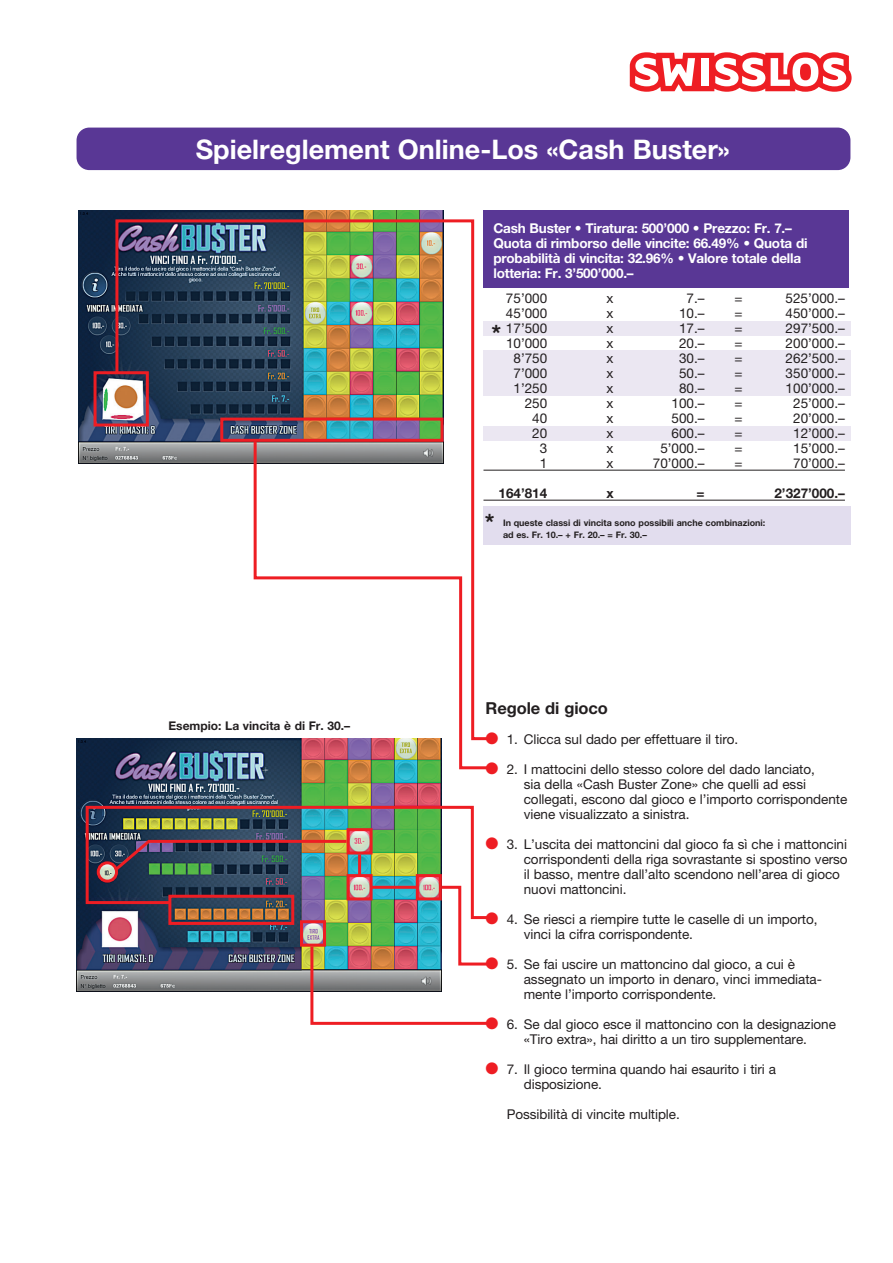
<style>
.page{position:relative;width:893px;height:1263px;background:#fff}
.page>*{position:absolute;margin:0;border:0;box-sizing:border-box;transform-origin:0 0}
.t1{font:700 27px "Helvetica Neue CE";color:#fff}
.t2{font:700 24px "Helvetica Neue CE";color:#231f20}
.t3{font:700 16.5px "Helvetica Neue CE";letter-spacing:-.005em;color:#231f20}
.t4{font:13.5px/15px "Helvetica Neue CE";letter-spacing:-.005em;color:#231f20}
.t5{font:700 13.5px/15px "Helvetica Neue CE";letter-spacing:-.015em;color:#fff}
.t6{font:700 13.5px "Helvetica Neue CE";color:#231f20}
.t7{font:700 12px "Helvetica Neue CE";color:#231f20}
.t8{font:700 9px/12px "Helvetica Neue CE";color:#231f20}
.s1{color:#ee1d23}
</style>
<div class="page">
<div style="left:483px;top:426px;width:367px;height:14px;background:#ebe7f2"></div>
<div style="left:483px;top:350px;width:367px;height:45px;background:#ebe7f2"></div>
<div style="left:483px;top:321px;width:367px;height:14px;background:#ebe7f2"></div>
<img style="left:78px;top:210px;width:365px;height:253px">
<img style="left:77px;top:738px;width:364px;height:253px">
<div style="left:77px;top:128px;width:773px;height:42px;background:#593795;border-radius:13px"></div>
<svg style="left:630px;top:52px;width:222px;height:40px"></svg>
<hr style="left:483px;top:470px;width:362px;height:1px;background:#231f20">
<hr style="left:483px;top:500px;width:362px;height:1px;background:#231f20">
<div style="left:483px;top:210px;width:366px;height:78px;background:#593795"></div>
<div style="left:483px;top:506px;width:367px;height:38px;background:#e2ddee"></div>
<img style="left:114px;top:218px;width:381px;height:524px">
<div style="left:220px;top:418px;width:223px;height:24px;border:3px solid #ee1d23"></div>
<svg style="left:252px;top:438px;width:243px;height:333px"></svg>
<div style="left:300px;top:920px;width:26px;height:26px;border:3px solid #ee1d23"></div>
<div style="left:168px;top:895px;width:126px;height:30px;border:3px solid #ee1d23"></div>
<div style="left:94px;top:371px;width:55px;height:55px;border:3px solid #ee1d23"></div>
<img style="left:84px;top:804px;width:390px;height:116px">
<div style="left:416px;top:874px;width:26px;height:26px;border:3px solid #ee1d23"></div>
<hr style="left:358px;top:854px;width:3px;height:21px;background:#ee1d23">
<svg style="left:309px;top:884px;width:183px;height:141px"></svg>
<div style="left:97px;top:861px;width:21px;height:22px;border:3px solid #ee1d23;border-radius:50%"></div>
<svg style="left:111px;top:838px;width:239px;height:36px;background:#545657"></svg>
<h1 class="t1" style="left:196px;top:133px;width:536px">Spielreglement Online-Los «Cash Buster»</h1>
<p class="t7" style="left:168px;top:718px;width:183px">Esempio: La vincita è di Fr. 30.–</p>
<p class="t5" style="left:493px;top:221px;width:316px">Cash Buster • Tiratura: 500’000 • Prezzo: Fr. 7.– Quota di rimborso delle vincite: 66.49% • Quota di probabilità di vincita: 32.96% • Valore totale della lotteria: Fr. 3’500’000.–</p>
<p class="t4" style="left:506px;top:290px;width:43px">75’000</p>
<p class="t4" style="left:606px;top:290px;width:8px">x</p>
<p class="t4" style="left:687px;top:290px;width:20px">7.–</p>
<p class="t4" style="left:735px;top:290px;width:10px">=</p>
<p class="t4" style="left:786px;top:290px;width:61px">525’000.–</p>
<p class="t4" style="left:506px;top:305px;width:43px">45’000</p>
<p class="t4" style="left:606px;top:305px;width:8px">x</p>
<p class="t4" style="left:679px;top:305px;width:27px">10.–</p>
<p class="t4" style="left:735px;top:305px;width:10px">=</p>
<p class="t4" style="left:786px;top:305px;width:61px">450’000.–</p>
<p class="t4" style="left:506px;top:320px;width:43px">17’500</p>
<p class="t4" style="left:606px;top:320px;width:8px">x</p>
<p class="t4" style="left:679px;top:320px;width:27px">17.–</p>
<p class="t4" style="left:735px;top:320px;width:10px">=</p>
<p class="t4" style="left:786px;top:320px;width:61px">297’500.–</p>
<p class="t4" style="left:506px;top:335px;width:43px">10’000</p>
<p class="t4" style="left:606px;top:335px;width:8px">x</p>
<p class="t4" style="left:679px;top:335px;width:27px">20.–</p>
<p class="t4" style="left:735px;top:335px;width:10px">=</p>
<p class="t4" style="left:786px;top:335px;width:61px">200’000.–</p>
<p class="t4" style="left:513px;top:350px;width:35px">8’750</p>
<p class="t4" style="left:606px;top:350px;width:8px">x</p>
<p class="t4" style="left:679px;top:350px;width:27px">30.–</p>
<p class="t4" style="left:735px;top:350px;width:10px">=</p>
<p class="t4" style="left:786px;top:350px;width:61px">262’500.–</p>
<p class="t4" style="left:513px;top:365px;width:35px">7’000</p>
<p class="t4" style="left:606px;top:365px;width:8px">x</p>
<p class="t4" style="left:679px;top:365px;width:27px">50.–</p>
<p class="t4" style="left:735px;top:365px;width:10px">=</p>
<p class="t4" style="left:786px;top:365px;width:61px">350’000.–</p>
<p class="t4" style="left:513px;top:380px;width:35px">1’250</p>
<p class="t4" style="left:606px;top:380px;width:8px">x</p>
<p class="t4" style="left:679px;top:380px;width:27px">80.–</p>
<p class="t4" style="left:735px;top:380px;width:10px">=</p>
<p class="t4" style="left:786px;top:380px;width:61px">100’000.–</p>
<p class="t4" style="left:525px;top:395px;width:24px">250</p>
<p class="t4" style="left:606px;top:395px;width:8px">x</p>
<p class="t4" style="left:672px;top:395px;width:35px">100.–</p>
<p class="t4" style="left:735px;top:395px;width:10px">=</p>
<p class="t4" style="left:793px;top:395px;width:53px">25’000.–</p>
<p class="t4" style="left:532px;top:410px;width:17px">40</p>
<p class="t4" style="left:606px;top:410px;width:8px">x</p>
<p class="t4" style="left:672px;top:410px;width:35px">500.–</p>
<p class="t4" style="left:735px;top:410px;width:10px">=</p>
<p class="t4" style="left:793px;top:410px;width:53px">20’000.–</p>
<p class="t4" style="left:532px;top:425px;width:17px">20</p>
<p class="t4" style="left:606px;top:425px;width:8px">x</p>
<p class="t4" style="left:672px;top:425px;width:35px">600.–</p>
<p class="t4" style="left:735px;top:425px;width:10px">=</p>
<p class="t4" style="left:793px;top:425px;width:53px">12’000.–</p>
<p class="t4" style="left:540px;top:440px;width:9px">3</p>
<p class="t4" style="left:606px;top:440px;width:8px">x</p>
<p class="t4" style="left:660px;top:440px;width:46px">5’000.–</p>
<p class="t4" style="left:735px;top:440px;width:10px">=</p>
<p class="t4" style="left:793px;top:440px;width:53px">15’000.–</p>
<p class="t4" style="left:540px;top:455px;width:9px">1</p>
<p class="t4" style="left:606px;top:455px;width:8px">x</p>
<p class="t4" style="left:653px;top:455px;width:53px">70’000.–</p>
<p class="t4" style="left:735px;top:455px;width:10px">=</p>
<p class="t4" style="left:793px;top:455px;width:53px">70’000.–</p>
<p class="t6" style="left:498px;top:484px;width:50px">164’814</p>
<p class="t6" style="left:606px;top:484px;width:9px">x</p>
<p class="t6" style="left:696px;top:484px;width:10px">=</p>
<p class="t6" style="left:774px;top:484px;width:72px">2’327’000.–</p>
<h2 class="t2" style="left:485px;top:508px;width:11px">*</h2>
<p class="t8" style="left:503px;top:517px;width:264px">In queste classi di vincita sono possibili anche combinazioni: ad es. Fr. 10.– + Fr. 20.– = Fr. 30.–</p>
<h2 class="t2" style="left:491px;top:319px;width:11px">*</h2>
<p class="t3" style="left:485px;top:697px;width:124px">Regole di gioco</p>
<p class="t4" style="left:485px;top:731px;width:254px"><span class="s1">●</span> 1. Clicca sul dado per effettuare il tiro.</p>
<p class="t4" style="left:524px;top:761px;width:325px;text-indent:-38px"><span class="s1">●</span> 2. I mattocini dello stesso colore del dado lanciato,<br>sia della «Cash Buster Zone» che quelli ad essi collegati, escono dal gioco e l’importo corrispondente viene visualizzato a sinistra.</p>
<p class="t4" style="left:524px;top:836px;width:325px;text-indent:-38px"><span class="s1">●</span> 3. L’uscita dei mattoncini dal gioco fa sì che i mattoncini corrispondenti della riga sovrastante si spostino verso il basso, mentre dall’alto scendono nell’area di gioco nuovi mattoncini.</p>
<p class="t4" style="left:524px;top:911px;width:295px;text-indent:-38px"><span class="s1">●</span> 4. Se riesci a riempire tutte le caselle di un importo, vinci la cifra corrispondente.</p>
<p class="t4" style="left:524px;top:956px;width:300px;text-indent:-38px"><span class="s1">●</span> 5. Se fai uscire un mattoncino dal gioco, a cui è assegnato un importo in denaro, vinci immediata&shy;mente l’importo corrispondente.</p>
<p class="t4" style="left:524px;top:1016px;width:314px;text-indent:-38px"><span class="s1">●</span> 6. Se dal gioco esce il mattoncino con la designazione «Tiro extra», hai diritto a un tiro supplementare.</p>
<p class="t4" style="left:524px;top:1061px;width:254px;text-indent:-38px"><span class="s1">●</span> 7. Il gioco termina quando hai esaurito i tiri a disposizione.</p>
<p class="t4" style="left:507px;top:1106px;width:175px">Possibilità di vincite multiple.</p>
</div>
